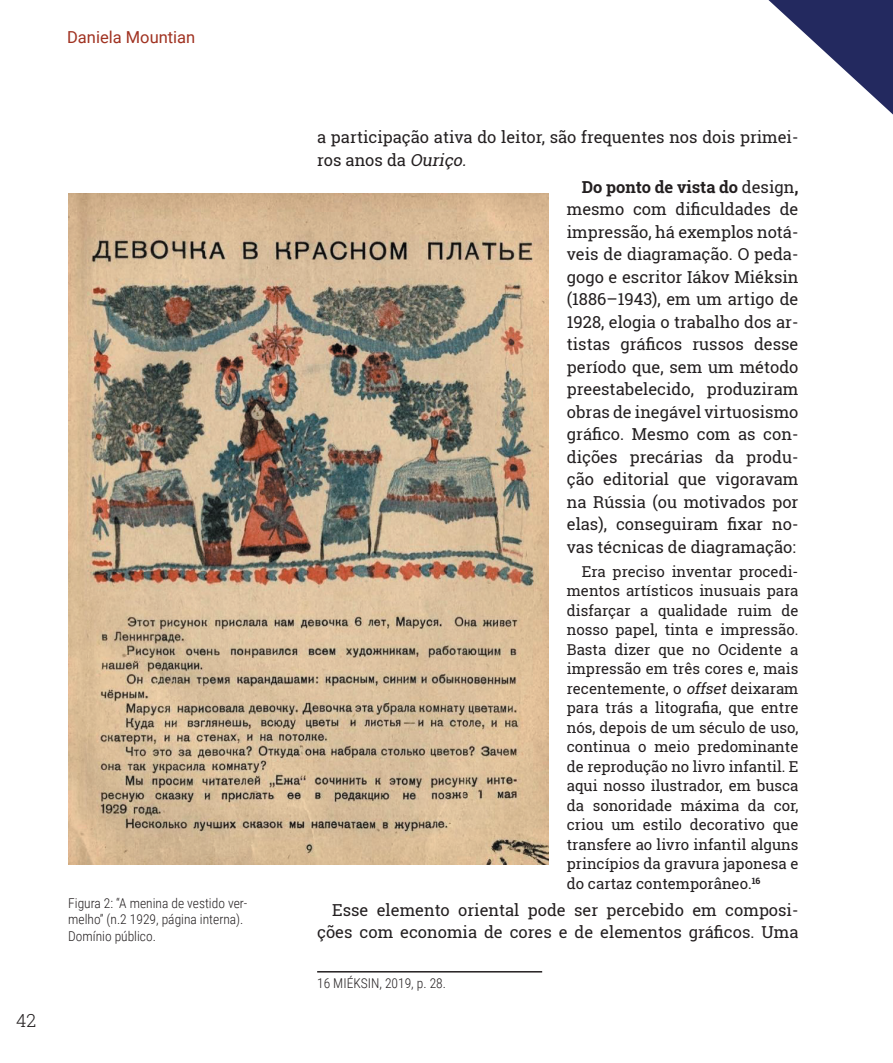
<style>
.page{position:relative;width:893px;height:1063px;background:#fff}
.page>*{position:absolute;margin:0;border:0;box-sizing:border-box;transform-origin:0 0}
.t1{font:300 18px "Roboto Slab";color:#231f20}
.t2{font:16.5px/22.5px "Roboto Slab";color:#231f20}
.t3{font:16.5px "Roboto";color:#a03221}
.t4{font:15px/19.5px "Roboto Slab";color:#231f20;text-align:justify}
.t5{font:300 13.5px/16.2px "Roboto Condensed";color:#231f20}
.s1{font-style:italic}
.s2{font-weight:700}
</style>
<div class="page">
<svg style="left:768px;top:0;width:125px;height:114px"></svg>
<hr style="left:317px;top:971px;width:225px;height:2px;background:#231f20">
<img style="left:68px;top:194px;width:481px;height:670px">
<p class="t3" style="left:67px;top:25px;width:130px">Daniela Mountian</p>
<p class="t1" style="left:16px;top:1008px;width:22px">42</p>
<p class="t5" style="left:68px;top:895px;width:181px">Figura 2: “A menina de vestido ver&shy;melho” (n.2 1929, página interna).<br>Domínio público.</p>
<p class="t2" style="left:317px;top:126px;width:483px">a participação ativa do leitor, são frequentes nos dois primei&shy;ros anos da <span class="s1">Ouriço.</span></p>
<p class="t2" style="left:567px;top:175px;width:233px;text-align:justify;text-indent:15px"><span class="s2">Do ponto de vista do</span> design<span class="s2">, </span>mesmo com dificuldades de impressão, há exemplos notá&shy;veis de diagramação. O peda&shy;gogo e escritor Iákov Miéksin (1886–1943), em um artigo de 1928, elogia o trabalho dos ar&shy;tistas gráficos russos desse período que, sem um método preestabelecido, produziram obras de inegável virtuosismo gráfico. Mesmo com as con&shy;dições precárias da produ&shy;ção editorial que vigoravam na Rússia (ou motivados por elas), conseguiram fixar no&shy;vas técnicas de diagramação:</p>
<p class="t4" style="left:567px;top:561px;width:233px;text-indent:15px">Era preciso inventar procedi&shy;mentos artísticos inusuais para disfarçar a qualidade ruim de nosso papel, tinta e impressão.<br>Basta dizer que no Ocidente a impressão em três cores e, mais recentemente, o <span class="s1">offset</span> deixaram para trás a litografia, que entre nós, depois de um século de uso, continua o meio predominante de reprodução no livro infantil. E aqui nosso ilustrador, em busca da sonoridade máxima da cor, criou um estilo decorativo que transfere ao livro infantil alguns princípios da gravura japonesa e do cartaz contemporâneo.<sup>16</sup></p>
<p class="t2" style="left:317px;top:898px;width:483px;text-align:right">Esse elemento oriental pode ser percebido em composi&shy;ções com economia de cores e de elementos gráficos. Uma</p>
<p class="t5" style="left:317px;top:975px;width:130px">16 MIÉKSIN, 2019, p. 28.</p>
</div>
